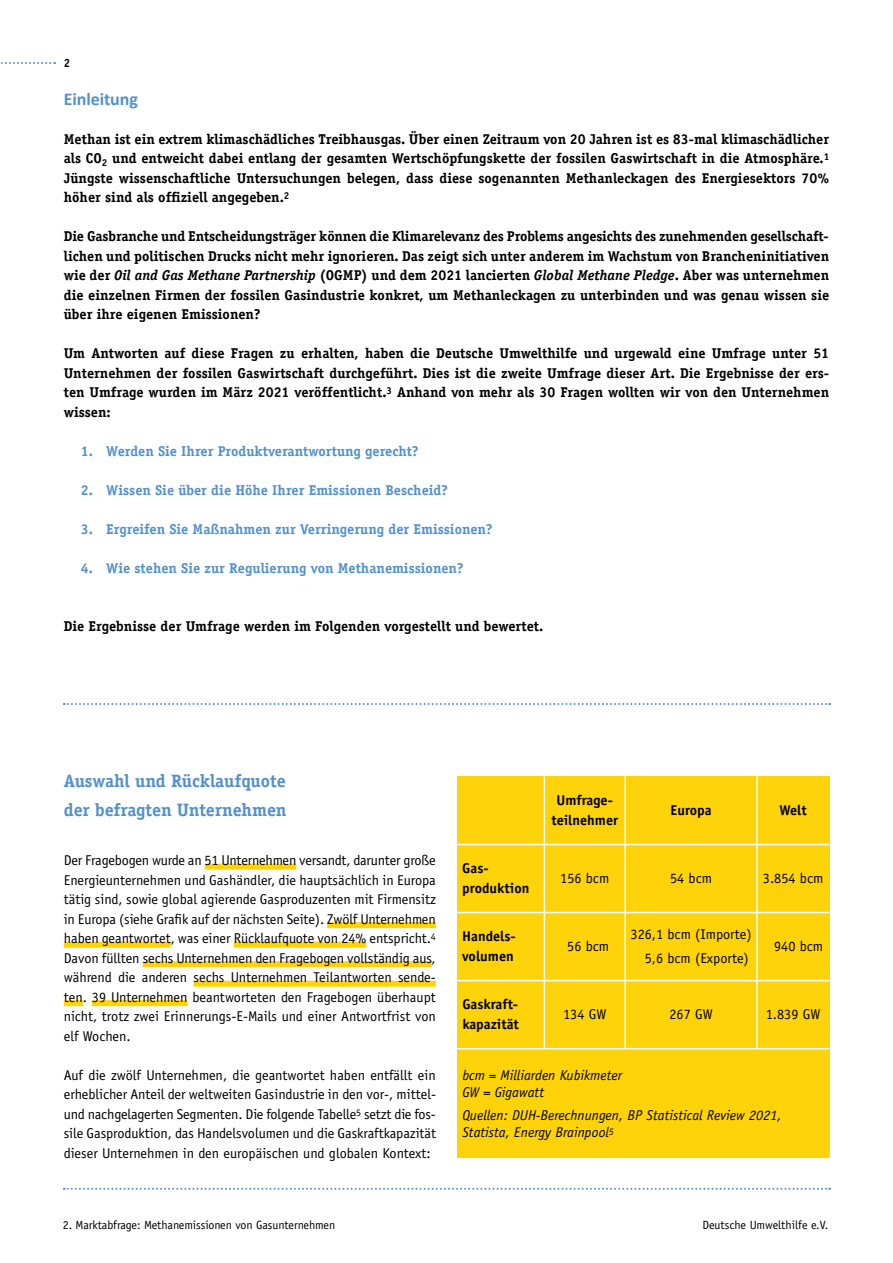
<style>
.page{position:relative;width:893px;height:1263px;background:#fff}
.page>*{position:absolute;margin:0;border:0;box-sizing:border-box;transform-origin:0 0}
.t1{font:700 18px/28.5px "Officina Serif";letter-spacing:-.005em;color:#5390cd}
.t2{font:700 18px "Calibri";letter-spacing:-.005em;color:#5390cd}
.t3{font:700 14.25px/19.5px "Officina Serif";color:#000;text-align:justify}
.t4{font:14.25px/19.5px "Officina Sans";color:#000;text-align:justify}
.t5{font:700 14.25px "Officina Serif";color:#5390cd}
.t6{font:italic 14.25px/17.9px "Officina Sans";color:#000}
.t7{font:700 14.25px/19.5px "Officina Sans";color:#000}
.t8{font:12px "Officina Sans";letter-spacing:-.005em;color:#000}
.t9{font:700 12px "Officina Sans";color:#000;scale:.95 1}
.s1{font-style:italic}
</style>
<div class="page">
<svg style="left:64px;top:1188px;width:766px;height:2px"></svg>
<svg style="left:1px;top:62px;width:54px;height:2px"></svg>
<div style="left:205px;top:864px;width:91px;height:6px;background:#ffd309"></div>
<div style="left:327px;top:922px;width:109px;height:6px;background:#ffd309"></div>
<div style="left:64px;top:942px;width:107px;height:6px;background:#ffd309"></div>
<div style="left:234px;top:942px;width:132px;height:6px;background:#ffd309"></div>
<div style="left:143px;top:961px;width:289px;height:6px;background:#ffd309"></div>
<div style="left:194px;top:981px;width:242px;height:6px;background:#ffd309"></div>
<div style="left:64px;top:1000px;width:19px;height:6px;background:#ffd309"></div>
<div style="left:92px;top:1000px;width:96px;height:6px;background:#ffd309"></div>
<svg style="left:64px;top:703px;width:766px;height:2px"></svg>
<div style="left:457px;top:776px;width:372px;height:382px;background:#ffd309"></div>
<hr style="left:544px;top:776px;width:1px;height:68px;background:#fff">
<hr style="left:624px;top:776px;width:2px;height:68px;background:#fff">
<hr style="left:756px;top:776px;width:2px;height:68px;background:#fff">
<hr style="left:457px;top:844px;width:87px;height:1px;background:#fff">
<hr style="left:544px;top:844px;width:81px;height:1px;background:#fff">
<hr style="left:544px;top:845px;width:1px;height:67px;background:#fff">
<hr style="left:625px;top:844px;width:132px;height:1px;background:#fff">
<hr style="left:624px;top:845px;width:2px;height:67px;background:#fff">
<hr style="left:757px;top:844px;width:72px;height:1px;background:#fff">
<hr style="left:756px;top:845px;width:2px;height:67px;background:#fff">
<hr style="left:457px;top:912px;width:87px;height:1px;background:#fff">
<hr style="left:544px;top:912px;width:81px;height:1px;background:#fff">
<hr style="left:544px;top:913px;width:1px;height:67px;background:#fff">
<hr style="left:625px;top:912px;width:132px;height:1px;background:#fff">
<hr style="left:624px;top:913px;width:2px;height:67px;background:#fff">
<hr style="left:757px;top:912px;width:72px;height:1px;background:#fff">
<hr style="left:756px;top:913px;width:2px;height:67px;background:#fff">
<hr style="left:457px;top:980px;width:87px;height:1px;background:#fff">
<hr style="left:544px;top:980px;width:81px;height:1px;background:#fff">
<hr style="left:544px;top:981px;width:1px;height:67px;background:#fff">
<hr style="left:625px;top:980px;width:132px;height:1px;background:#fff">
<hr style="left:624px;top:981px;width:2px;height:67px;background:#fff">
<hr style="left:757px;top:980px;width:72px;height:1px;background:#fff">
<hr style="left:756px;top:981px;width:2px;height:67px;background:#fff">
<hr style="left:457px;top:1048px;width:87px;height:1px;background:#fff">
<hr style="left:544px;top:1048px;width:81px;height:1px;background:#fff">
<hr style="left:625px;top:1048px;width:132px;height:1px;background:#fff">
<hr style="left:757px;top:1048px;width:72px;height:1px;background:#fff">
<p class="t9" style="left:64px;top:55px;width:8px">2</p>
<p class="t2" style="left:64px;top:86px;width:76px">Einleitung</p>
<p class="t3" style="left:64px;top:129px;width:767px">Methan ist ein extrem klimaschädliches Treibhausgas. Über einen Zeitraum von 20 Jahren ist es 83-mal klimaschädlicher als CO<sub>2</sub> und entweicht dabei entlang der gesamten Wertschöpfungskette der fossilen Gaswirtschaft in die Atmosphäre.<sup>1<br></sup>Jüngste wissenschaftliche Untersuchungen belegen, dass diese sogenannten Methanleckagen des Energiesektors 70% höher sind als offiziell angegeben.<sup>2</sup></p>
<p class="t3" style="left:64px;top:226px;width:767px">Die Gasbranche und Entscheidungsträger können die Klimarelevanz des Problems angesichts des zunehmenden gesellschaft&shy;lichen und politischen Drucks nicht mehr ignorieren. Das zeigt sich unter anderem im Wachstum von Brancheninitiativen wie der <span class="s1">Oil and Gas Methane Partnership</span> (OGMP) und dem 2021 lancierten <span class="s1">Global Methane Pledge</span>. Aber was unternehmen die einzelnen Firmen der fossilen Gasindustrie konkret, um Methanleckagen zu unterbinden und was genau wissen sie über ihre eigenen Emissionen?</p>
<p class="t3" style="left:64px;top:343px;width:767px">Um Antworten auf diese Fragen zu erhalten, haben die Deutsche Umwelthilfe und urgewald eine Umfrage unter 51<br>Unternehmen der fossilen Gaswirtschaft durchgeführt. Dies ist die zweite Umfrage dieser Art. Die Ergebnisse der ers&shy;ten Umfrage wurden im März 2021 veröffentlicht.<sup>3</sup> Anhand von mehr als 30 Fragen wollten wir von den Unternehmen wissen:</p>
<p class="t5" style="left:81px;top:442px;width:339px">1. Werden Sie Ihrer Produktverantwortung gerecht?</p>
<p class="t5" style="left:81px;top:481px;width:368px">2. Wissen Sie über die Höhe Ihrer Emissionen Bescheid?</p>
<p class="t5" style="left:81px;top:520px;width:413px">3. Ergreifen Sie Maßnahmen zur Verringerung der Emissionen?</p>
<p class="t5" style="left:81px;top:559px;width:384px">4. Wie stehen Sie zur Regulierung von Methanemissionen?</p>
<p class="t3" style="left:64px;top:616px;width:481px">Die Ergebnisse der Umfrage werden im Folgenden vorgestellt und bewertet.</p>
<p class="t1" style="left:64px;top:766px;width:224px">Auswahl und Rücklaufquote der befragten Unternehmen</p>
<p class="t4" style="left:64px;top:850px;width:374px">Der Fragebogen wurde an 51 Unternehmen versandt, darunter große Energieunternehmen und Gashändler, die hauptsächlich in Europa tätig sind, sowie global agierende Gasproduzenten mit Firmensitz in Europa (siehe Grafik auf der nächsten Seite). Zwölf Unternehmen haben geantwortet, was einer Rücklaufquote von 24% entspricht.<sup>4<br></sup>Davon füllten sechs Unternehmen den Fragebogen vollständig aus, während die anderen sechs Unternehmen Teilantworten sende&shy;ten. 39 Unternehmen beantworteten den Fragebogen überhaupt nicht, trotz zwei Erinnerungs-E-Mails und einer Antwortfrist von elf Wochen.</p>
<p class="t4" style="left:64px;top:1065px;width:374px">Auf die zwölf Unternehmen, die geantwortet haben entfällt ein erheblicher Anteil der weltweiten Gasindustrie in den vor-, mittel&shy;und nachgelagerten Segmenten. Die folgende Tabelle<sup>5</sup> setzt die fos&shy;sile Gasproduktion, das Handelsvolumen und die Gaskraftkapazität dieser Unternehmen in den europäischen und globalen Kontext:</p>
<p class="t7" style="left:551px;top:790px;width:68px;text-align:center">Umfrage&shy;teilnehmer</p>
<p class="t7" style="left:670px;top:800px;width:43px">Europa</p>
<p class="t7" style="left:779px;top:800px;width:29px">Welt</p>
<p class="t7" style="left:462px;top:858px;width:69px">Gas&shy;produktion</p>
<p class="t4" style="left:560px;top:868px;width:51px">156 bcm</p>
<p class="t4" style="left:670px;top:868px;width:43px">54 bcm</p>
<p class="t4" style="left:763px;top:868px;width:62px">3.854 bcm</p>
<p class="t7" style="left:462px;top:927px;width:55px">Handels&shy;volumen</p>
<p class="t4" style="left:567px;top:936px;width:43px">56 bcm</p>
<p class="t4" style="left:630px;top:922px;width:123px;line-height:23.7px;text-align:right">326,1 bcm (Importe)<br>5,6 bcm (Exporte)</p>
<p class="t4" style="left:774px;top:936px;width:51px">940 bcm</p>
<p class="t7" style="left:462px;top:995px;width:58px">Gaskraft&shy;kapazität</p>
<p class="t4" style="left:563px;top:1004px;width:45px">134 GW</p>
<p class="t4" style="left:669px;top:1004px;width:45px">267 GW</p>
<p class="t4" style="left:766px;top:1004px;width:56px">1.839 GW</p>
<p class="t6" style="left:462px;top:1066px;width:161px">bcm = Milliarden Kubikmeter<br>GW = Gigawatt</p>
<p class="t6" style="left:462px;top:1106px;width:321px">Quellen: DUH-Berechnungen, BP Statistical Review 2021,<br>Statista, Energy Brainpool<sup>5</sup></p>
<p class="t8" style="left:63px;top:1218px;width:274px">2. Marktabfrage: Methanemissionen von Gasunternehmen</p>
<p class="t8" style="left:702px;top:1218px;width:127px">Deutsche Umwelthilfe e.V.</p>
</div>
